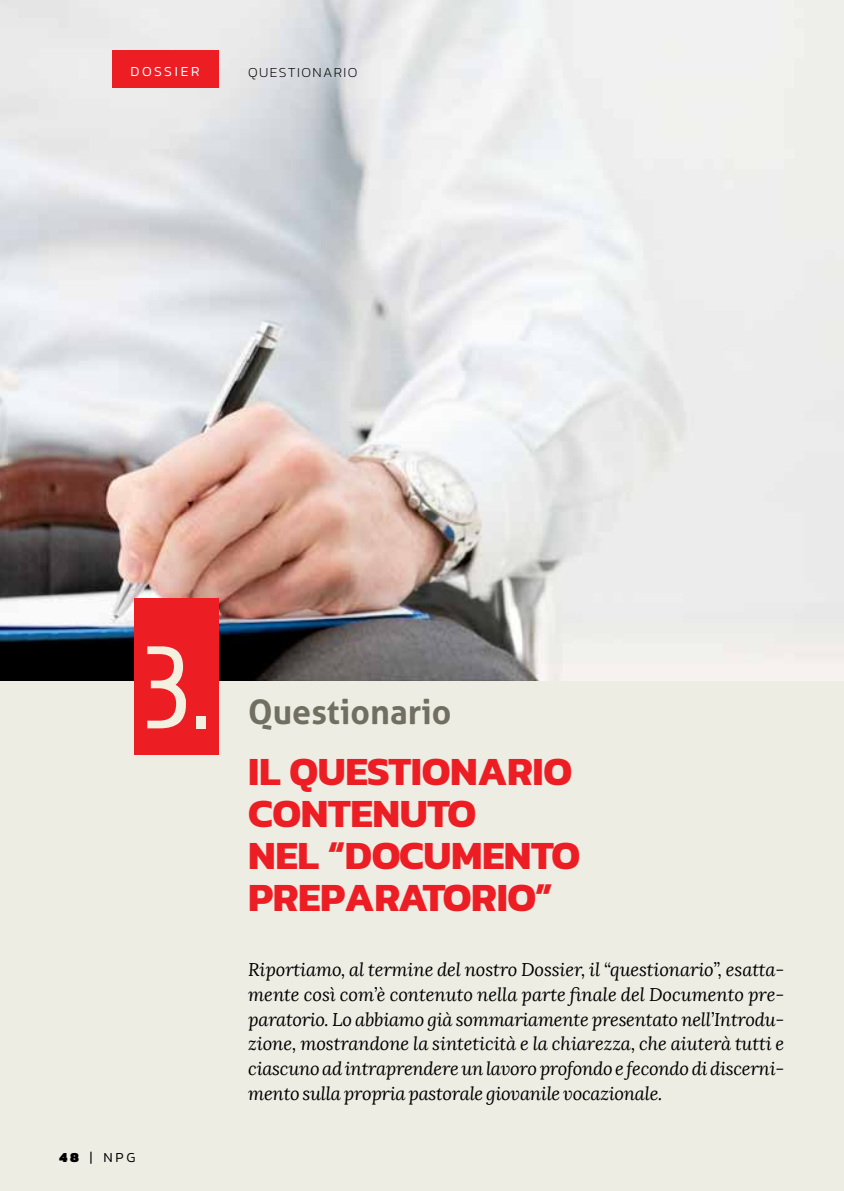
<style>
.page{position:relative;width:844px;height:1191px;background:#fff}
.page>*{position:absolute;margin:0;border:0;box-sizing:border-box;transform-origin:0 0}
.t1{font:117.08px "Homenaje";color:#f3f0df}
.t2{font:700 40.6px/42px "Kanit";color:#ed1d24}
.t3{font:700 33.95px "Aller";color:#706f62}
.t4{font:italic 18.38px/24.7px "Lora";letter-spacing:-.015em;color:#000;text-align:justify}
.t5{font:200 14px "Kanit";letter-spacing:.1em;color:#000}
.t6{font:300 14px "Kanit";letter-spacing:.2em;color:#fff}
.t7{font:300 14px "Kanit";color:#000}
.s1{font-weight:900}
</style>
<div class="page">
<div style="left:0;top:0;width:843px;height:1191px;background:#edede4"></div>
<hr style="left:843px;top:0;width:1px;height:1191px;background:#e9e8dd">
<img style="left:0;top:0;width:843px;height:680px">
<div style="left:134px;top:598px;width:84px;height:156px;background:#ed1d24"></div>
<div style="left:112px;top:50px;width:106px;height:38px;background:#ed1d24"></div>
<p class="t6" style="left:130px;top:61px;width:71px">DOSSIER</p>
<p class="t5" style="left:248px;top:63px;width:111px">QUESTIONARIO</p>
<h1 class="t1" style="left:140px;top:624px;width:73px">3.</h1>
<p class="t7" style="left:60px;top:1147px;width:77px"><span class="s1">48</span> | NPG</p>
<h3 class="t3" style="left:248px;top:691px;width:205px">Questionario</h3>
<h2 class="t2" style="left:248px;top:748px;width:66px">IL QUESTIONARIO<br>CONTENUTO<br>NEL</h2>
<h2 class="t2" style="left:327px;top:832px;width:71px">“DOCUMENTO</h2>
<h2 class="t2" style="left:248px;top:874px;width:25px">PREPARATORIO</h2>
<h2 class="t2" style="left:535px;top:874px;width:19px">”</h2>
<p class="t4" style="left:248px;top:957px;width:537px">Riportiamo, al termine del nostro Dossier, il “questionario”, esatta&shy;mente così com’è contenuto nella parte finale del Documento pre&shy;paratorio. Lo abbiamo già sommariamente presentato nell’Introdu&shy;zione, mostrandone la sinteticità e la chiarezza, che aiuterà tutti e ciascuno ad intraprendere un lavoro profondo e fecondo di discerni&shy;mento sulla propria pastorale giovanile vocazionale.</p>
</div>
